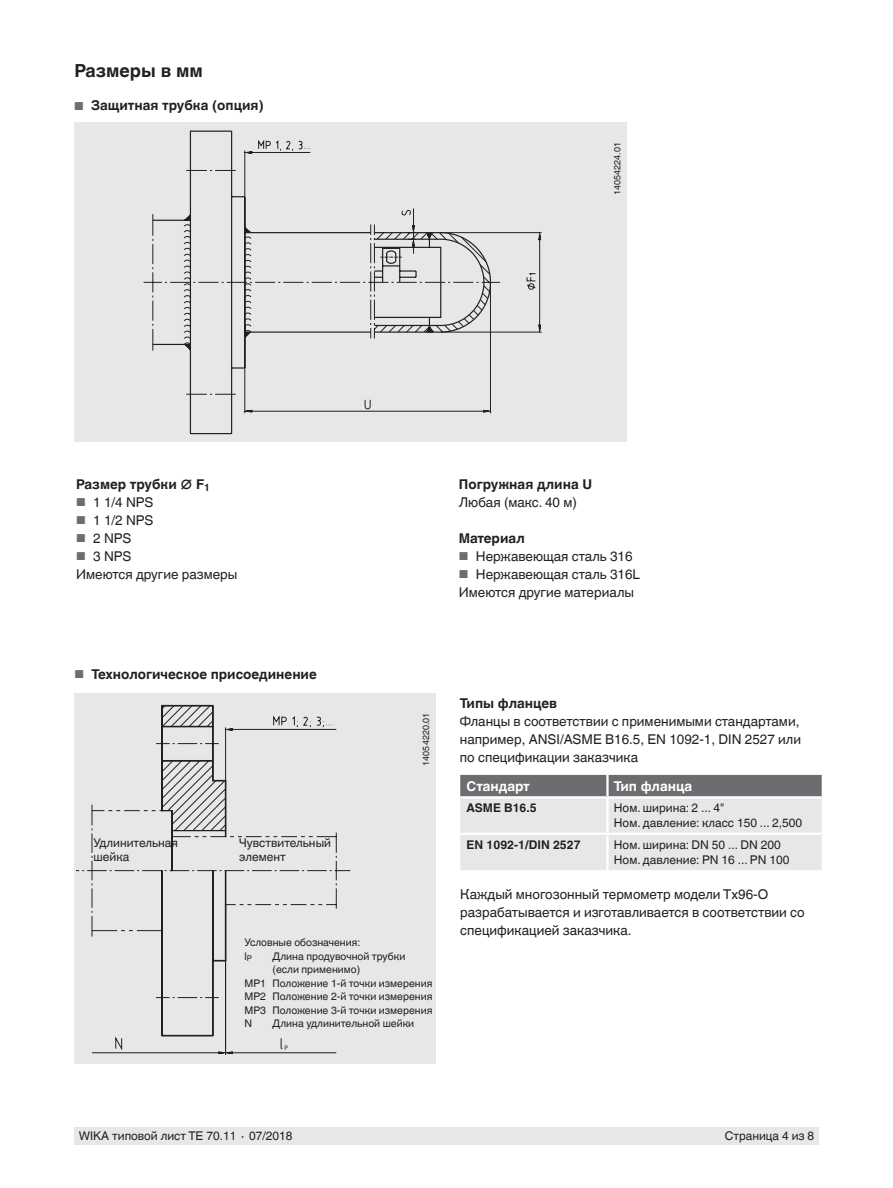
<style>
.page{position:relative;width:893px;height:1188px;background:#fff}
.page>*{position:absolute;margin:0;border:0;box-sizing:border-box;transform-origin:0 0}
.t1{font:700 18px "Helvetica World";color:#231f20}
.t2{font:13.5px/18px "Helvetica World";color:#231f20}
.t3{font:700 13.5px "Helvetica World";color:#231f20}
.t4{font:700 13.5px "Helvetica World";color:#fff}
.t5{font:12px/13.5px "Helvetica World";color:#231f20}
.t6{font:700 12px "Helvetica World";color:#231f20}
.t7{font:10.5px/13.5px "Helvetica World";color:#231f20}
.t8{font:9px "Helvetica World";color:#231f20}
.t9{font:6.75px "Myriad Pro";color:#231f20}
.s1{font-weight:400;font-size:11.55px;color:#6c6d70}
.s2{font-size:11.55px;color:#6c6d70}
</style>
<div class="page">
<div style="left:74px;top:1128px;width:745px;height:17px;background:#e6e7e9"></div>
<div style="left:74px;top:123px;width:553px;height:319px;background:#e6e7e9"></div>
<div style="left:74px;top:693px;width:362px;height:371px;background:#e6e7e9"></div>
<svg style="left:143px;top:231px;width:399px;height:103px"></svg>
<svg style="left:152px;top:131px;width:340px;height:303px"></svg>
<svg style="left:76px;top:706px;width:274px;height:349px"></svg>
<div style="left:161px;top:705px;width:2px;height:106px;border:1px solid #231f20"></div>
<div style="left:162px;top:705px;width:51px;height:1px;border:1px solid #231f20"></div>
<div style="left:212px;top:705px;width:2px;height:76px;border:1px solid #231f20"></div>
<div style="left:161px;top:870px;width:2px;height:166px;border:1px solid #231f20"></div>
<div style="left:162px;top:1035px;width:51px;height:1px;border:1px solid #231f20"></div>
<div style="left:212px;top:870px;width:2px;height:166px;border:1px solid #231f20"></div>
<svg style="left:91px;top:725px;width:135px;height:273px"></svg>
<svg style="left:460px;top:775px;width:362px;height:95px;background:#cacbcd"></svg>
<hr style="left:606px;top:775px;width:3px;height:21px;background:#fff">
<hr style="left:606px;top:798px;width:3px;height:35px;background:#fff">
<hr style="left:460px;top:833px;width:147px;height:2px;background:#fff">
<hr style="left:607px;top:833px;width:215px;height:2px;background:#fff">
<hr style="left:606px;top:835px;width:3px;height:35px;background:#fff">
<hr style="left:460px;top:796px;width:147px;height:2px;background:#fff">
<hr style="left:607px;top:796px;width:215px;height:2px;background:#fff">
<h1 class="t1" style="left:74px;top:60px;width:130px">Размеры в мм</h1>
<p class="t3" style="left:74px;top:98px;width:191px"><span class="s1">■</span> Защитная трубка (опция)</p>
<p class="t8" style="left:612px;top:195px;width:54px;rotate:-90deg">14054224.01</p>
<p class="t3" style="left:76px;top:477px;width:135px">Размер трубки ∅ F<sub>1</sub></p>
<p class="t2" style="left:76px;top:494px;width:79px"><span class="s2">■</span> 1 1/4 NPS</p>
<p class="t2" style="left:76px;top:512px;width:79px"><span class="s2">■</span> 1 1/2 NPS</p>
<p class="t2" style="left:76px;top:530px;width:57px"><span class="s2">■</span> 2 NPS</p>
<p class="t2" style="left:76px;top:548px;width:163px"><span class="s2">■</span> 3 NPS<br>Имеются другие размеры</p>
<p class="t3" style="left:459px;top:477px;width:135px">Погружная длина U</p>
<p class="t2" style="left:459px;top:494px;width:120px">Любая (макс. 40 м)</p>
<p class="t3" style="left:459px;top:531px;width:67px">Материал</p>
<p class="t2" style="left:459px;top:548px;width:175px"><span class="s2">■</span> Нержавеющая сталь 316</p>
<p class="t2" style="left:459px;top:566px;width:183px"><span class="s2">■</span> Нержавеющая сталь 316L<br>Имеются другие материалы</p>
<p class="t3" style="left:74px;top:667px;width:244px"><span class="s1">■</span> Технологическое присоединение</p>
<p class="t5" style="left:94px;top:836px;width:86px">Удлинительная шейка</p>
<p class="t5" style="left:239px;top:836px;width:93px">Чувствительный элемент</p>
<p class="t8" style="left:421px;top:766px;width:54px;rotate:-90deg">14054220.01</p>
<p class="t7" style="left:244px;top:936px;width:117px">Условные обозначения: l<sub>P</sub></p>
<p class="t7" style="left:273px;top:949px;width:134px">Длина продувочной трубки</p>
<p class="t7" style="left:273px;top:963px;width:89px">(если применимо)</p>
<p class="t7" style="left:244px;top:976px;width:189px">MP1 Положение 1-й точки измерения</p>
<p class="t7" style="left:244px;top:990px;width:189px">MP2 Положение 2-й точки измерения</p>
<p class="t7" style="left:244px;top:1003px;width:189px">MP3 Положение 3-й точки измерения</p>
<p class="t7" style="left:244px;top:1017px;width:9px">N</p>
<p class="t7" style="left:273px;top:1017px;width:143px">Длина удлинительной шейки</p>
<p class="t9" style="left:284px;top:1044px;width:5px">P</p>
<p class="t3" style="left:460px;top:695px;width:99px">Типы фланцев</p>
<p class="t2" style="left:460px;top:712px;width:343px;text-align:justify">Фланцы в соответствии с применимыми стандартами, например, ANSI/ASME B16.5, EN 1092-1, DIN 2527 или по спецификации заказчика</p>
<p class="t4" style="left:467px;top:778px;width:65px">Стандарт</p>
<p class="t4" style="left:614px;top:778px;width:80px">Тип фланца</p>
<p class="t6" style="left:467px;top:801px;width:72px">ASME B16.5</p>
<p class="t5" style="left:614px;top:801px;width:190px;line-height:15px">Ном. ширина: 2 ... 4"<br>Ном. давление: класс 150 ... 2,500</p>
<p class="t6" style="left:467px;top:838px;width:116px">EN 1092-1/DIN 2527</p>
<p class="t5" style="left:614px;top:837px;width:177px;line-height:15px">Ном. ширина: DN 50 ... DN 200<br>Ном. давление: PN 16 ... PN 100</p>
<p class="t2" style="left:460px;top:885px;width:346px">Каждый многозонный термометр модели Tx96-O разрабатывается и изготавливается в соответствии со спецификацией заказчика.</p>
<p class="t5" style="left:79px;top:1130px;width:215px">WIKA типовой лист TE 70.11 ∙ 07/2018</p>
<p class="t5" style="left:725px;top:1130px;width:91px">Страница 4 из 8</p>
</div>
